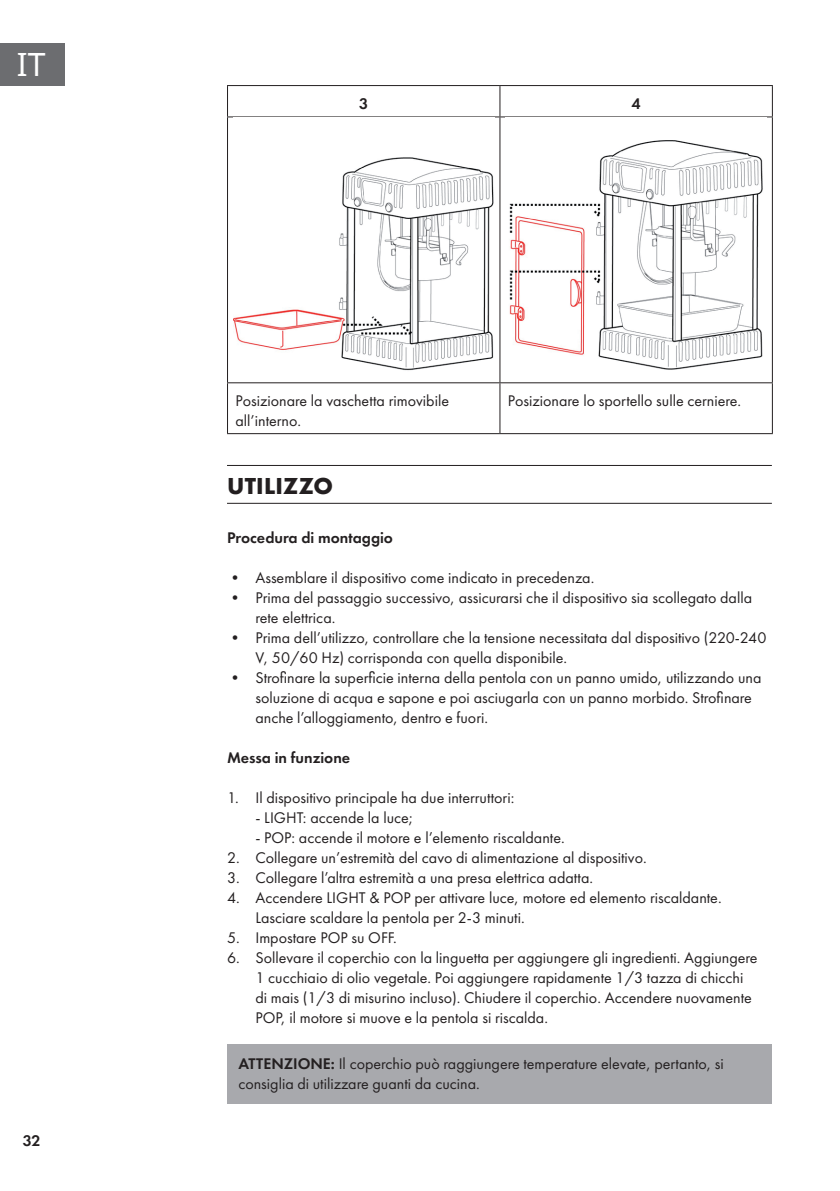
<style>
.page{position:relative;width:840px;height:1191px;background:#fff}
.page>*{position:absolute;margin:0;border:0;box-sizing:border-box;transform-origin:0 0}
.t1{font:32px "Noto Sans";color:#fff}
.t2{font:700 24px "Futura PTW08";letter-spacing:.01em;color:#231f20}
.t3{font:16px/20px "Futura PTW08";color:#231f20}
.t4{font:600 16px "Futura PTW08";color:#231f20}
.s1{font-weight:600}
</style>
<div class="page">
<div style="left:0;top:43px;width:65px;height:42px;background:#6c6d70"></div>
<hr style="left:227px;top:465px;width:544px;height:1px;background:#231f20">
<hr style="left:227px;top:503px;width:544px;height:1px;background:#231f20">
<div style="left:227px;top:1044px;width:544px;height:59px;background:#a8a9ad"></div>
<hr style="left:227px;top:85px;width:272px;height:1px;background:#231f20">
<hr style="left:227px;top:86px;width:1px;height:30px;background:#231f20">
<hr style="left:499px;top:85px;width:273px;height:1px;background:#231f20">
<hr style="left:499px;top:86px;width:1px;height:30px;background:#231f20">
<hr style="left:771px;top:86px;width:1px;height:30px;background:#231f20">
<hr style="left:227px;top:116px;width:272px;height:1px;background:#231f20">
<hr style="left:227px;top:117px;width:1px;height:265px;background:#231f20">
<hr style="left:499px;top:116px;width:273px;height:1px;background:#231f20">
<hr style="left:499px;top:117px;width:1px;height:265px;background:#231f20">
<hr style="left:771px;top:117px;width:1px;height:265px;background:#231f20">
<hr style="left:227px;top:382px;width:272px;height:1px;background:#231f20">
<hr style="left:227px;top:383px;width:1px;height:50px;background:#231f20">
<hr style="left:499px;top:382px;width:273px;height:1px;background:#231f20">
<hr style="left:499px;top:383px;width:1px;height:50px;background:#231f20">
<hr style="left:771px;top:383px;width:1px;height:50px;background:#231f20">
<hr style="left:227px;top:433px;width:272px;height:1px;background:#231f20">
<hr style="left:499px;top:433px;width:273px;height:1px;background:#231f20">
<img style="left:233px;top:157px;width:261px;height:214px">
<img style="left:509px;top:140px;width:254px;height:230px">
<h1 class="t1" style="left:17px;top:42px;width:30px">IT</h1>
<p class="t4" style="left:23px;top:1130px;width:19px">32</p>
<p class="t4" style="left:359px;top:94px;width:11px">3</p>
<p class="t4" style="left:631px;top:94px;width:11px">4</p>
<p class="t3" style="left:235px;top:390px;width:215px">Posizionare la vaschetta rimovibile all’interno.</p>
<p class="t3" style="left:507px;top:390px;width:234px">Posizionare lo sportello sulle cerniere.</p>
<h2 class="t2" style="left:227px;top:471px;width:107px">UTILIZZO</h2>
<p class="t4" style="left:227px;top:527px;width:167px">Procedura di montaggio</p>
<p class="t3" style="left:227px;top:567px;width:368px">• Assemblare il dispositivo come indicato in precedenza.</p>
<p class="t3" style="left:255px;top:587px;width:498px;text-indent:-28px">• Prima del passaggio successivo, assicurarsi che il dispositivo sia scollegato dalla rete elettrica.</p>
<p class="t3" style="left:255px;top:627px;width:512px;text-indent:-28px">• Prima dell’utilizzo, controllare che la tensione necessitata dal dispositivo (220-240<br>V, 50/60 Hz) corrisponda con quella disponibile.</p>
<p class="t3" style="left:255px;top:667px;width:507px;text-indent:-28px">• Strofinare la superficie interna della pentola con un panno umido, utilizzando una soluzione di acqua e sapone e poi asciugarla con un panno morbido. Strofinare anche l’alloggiamento, dentro e fuori.</p>
<p class="t4" style="left:227px;top:747px;width:125px">Messa in funzione</p>
<p class="t3" style="left:227px;top:787px;width:288px">1. Il dispositivo principale ha due interruttori:</p>
<p class="t3" style="left:255px;top:807px;width:159px">- LIGHT: accende la luce;</p>
<p class="t3" style="left:255px;top:827px;width:310px">- POP: accende il motore e l’elemento riscaldante.</p>
<p class="t3" style="left:227px;top:847px;width:421px">2. Collegare un’estremità del cavo di alimentazione al dispositivo.</p>
<p class="t3" style="left:227px;top:867px;width:367px">3. Collegare l’altra estremità a una presa elettrica adatta.</p>
<p class="t3" style="left:255px;top:887px;width:467px;text-indent:-28px">4. Accendere LIGHT &amp; POP per attivare luce, motore ed elemento riscaldante.<br>Lasciare scaldare la pentola per 2-3 minuti.</p>
<p class="t3" style="left:227px;top:927px;width:171px">5. Impostare POP su OFF.</p>
<p class="t3" style="left:255px;top:947px;width:503px;text-indent:-28px">6. Sollevare il coperchio con la linguetta per aggiungere gli ingredienti. Aggiungere 1 cucchiaio di olio vegetale. Poi aggiungere rapidamente 1/3 tazza di chicchi di mais (1/3 di misurino incluso). Chiudere il coperchio. Accendere nuovamente POP, il motore si muove e la pentola si riscalda.</p>
<p class="t3" style="left:238px;top:1053px;width:487px"><span class="s1">ATTENZIONE:</span> Il coperchio può raggiungere temperature elevate, pertanto, si consiglia di utilizzare guanti da cucina.</p>
</div>
